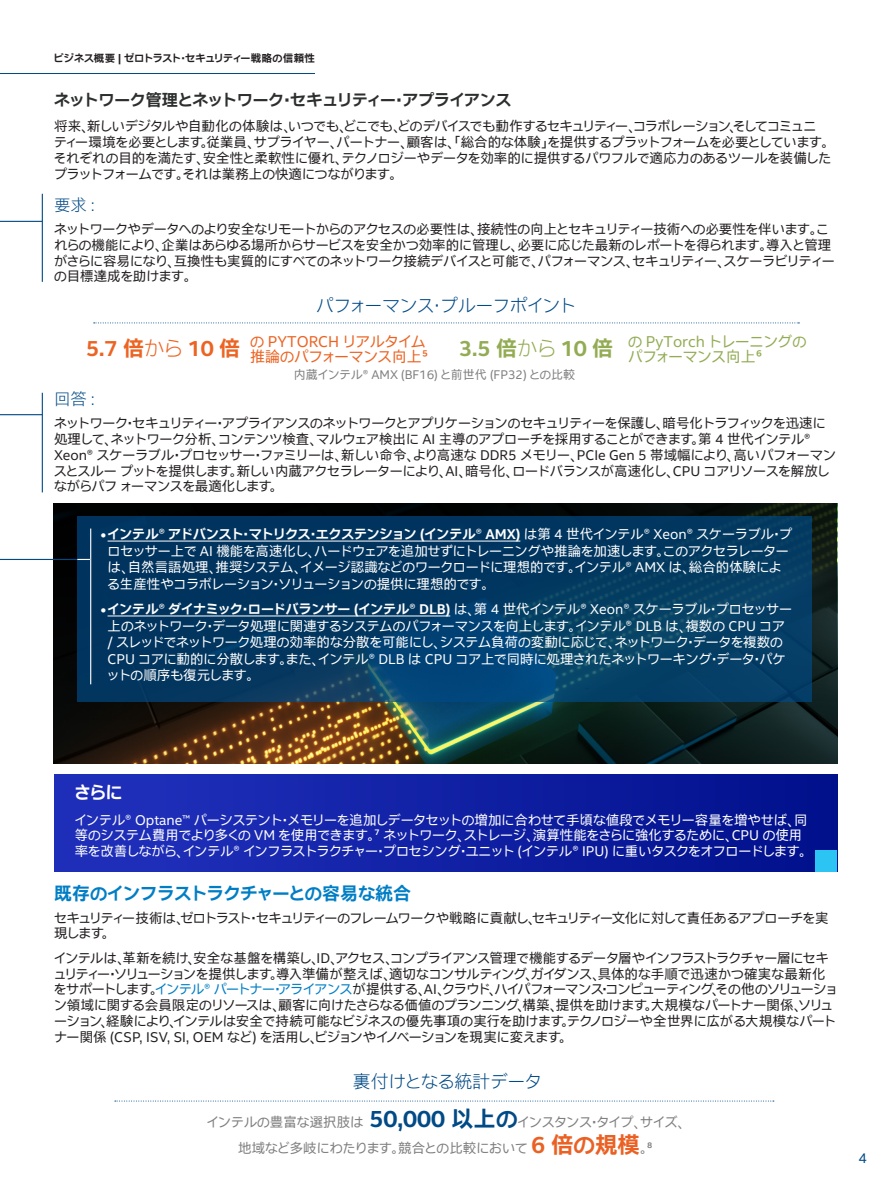
<style>
.page{position:relative;width:891px;height:1188px;background:#fff}
.page>*{position:absolute;margin:0;border:0;box-sizing:border-box;transform-origin:0 0}
.t1{font:700 21px "Intel Clear Jpn Prop";color:#93ac54}
.t2{font:700 21px "Intel Clear Jpn Prop";color:#ec6423}
.t3{font:300 18px "Intel Clear Jpn Prop";color:#004a86}
.CopyHeaderBlue{font:700 18px "Intel Clear Jpn Prop";color:#007ec5}
.CopyHeaderBlue-2{font:700 18px "Intel Clear Jpn Prop";color:#fff}
.MainCopy___Caption{font:700 16.5px "Intel Clear Jpn Prop";color:#2d2f2e}
.Copy_header_level_2{font:300 16.5px "Intel Clear Jpn Prop";color:#004a86}
.t4{font:15px "Intel Clear Jpn Prop";color:#ec6423}
.t5{font:15px "Intel Clear Jpn Prop";color:#93ac54}
.MainCopy___Caption-2{font:13.5px/15.8px "Intel Clear Jpn Prop";color:#231f20}
.CopyHeaderBlue-3{font:13.5px/16.5px "Intel Clear Jpn Prop";color:#fff}
.Copy_header_level_2-2{font:13.5px/15.8px "Intel Clear Jpn Prop";color:#231f20}
.t6{font:13.5px/25.5px "Intel Clear Jpn Prop";color:#808080;text-align:center}
.t7{font:13.5px "Intel Clear Jpn Prop";color:#004a86}
.t8{font:12px "Intel Clear Jpn Prop";color:#808080}
.Table_of_Contents{font:700 10.5px "Intel Clear Jpn Prop";letter-spacing:-.005em;color:#231f20}
.s1{font-weight:300}
.s2{font-weight:700}
.s3{color:#007ec5}
.s4{font-weight:700;font-size:22.5px;color:#004a86}
.s5{font-weight:700;font-size:22.5px;color:#ea6123}
</style>
<div class="page">
<svg style="left:53px;top:503px;width:784px;height:258px;background:#23261c"></svg>
<hr style="left:0;top:414px;width:42px;height:1px;background:#004a86">
<hr style="left:42px;top:393px;width:1px;height:99px;background:#004a86">
<div style="left:55px;top:774px;width:782px;height:98px;background:linear-gradient(to right,#2131bd,#01108b)"></div>
<div style="left:815px;top:850px;width:22px;height:22px;background:#2bc4f3"></div>
<svg style="left:115px;top:1101px;width:659px;height:1px"></svg>
<svg style="left:77px;top:516px;width:735px;height:186px;background:#033b63"></svg>
<hr style="left:90px;top:529px;width:1px;height:155px;background:#fff">
<hr style="left:0;top:559px;width:90px;height:1px;background:#004a86">
<svg style="left:77px;top:559px;width:13px;height:1px"></svg>
<hr style="left:108px;top:541px;width:412px;height:1px;background:#fff">
<hr style="left:108px;top:616px;width:342px;height:1px;background:#fff">
<hr style="left:0;top:221px;width:42px;height:1px;background:#004a86">
<hr style="left:42px;top:194px;width:1px;height:88px;background:#004a86">
<svg style="left:94px;top:323px;width:705px;height:1px"></svg>
<hr style="left:0;top:73px;width:350px;height:1px;background:#004a86">
<div style="left:315px;top:51px;width:38px;height:25px;background:#fff"></div>
<p class="Table_of_Contents" style="left:54px;top:51px;width:263px">ビジネス概要 | ゼロトラスト・セキュリティー戦略の信頼性</p>
<p class="MainCopy___Caption" style="left:54px;top:89px;width:459px">ネットワーク管理とネットワーク・セキュリティー・アプライアンス</p>
<p class="MainCopy___Caption-2" style="left:54px;top:118px;width:779px">将来、新しいデジタルや自動化の体験は、いつでも、どこでも、どのデバイスでも動作するセキュリティー、コラボレーション、そしてコミュニティー環境を必要とします。従業員、サプライヤー、パートナー、顧客は、「総合的な体験」を提供するプラットフォームを必要としています。それぞれの目的を満たす、安全性と柔軟性に優れ、テクノロジーやデータを効率的に提供するパワフルで適応力のあるツールを装備したプラットフォームです。それは業務上の快適につながります。</p>
<p class="Copy_header_level_2" style="left:54px;top:194px;width:42px">要求 :</p>
<p class="Copy_header_level_2-2" style="left:54px;top:222px;width:782px">ネットワークやデータへのより安全なリモートからのアクセスの必要性は、接続性の向上とセキュリティー技術への必要性を伴います。これらの機能により、企業はあらゆる場所からサービスを安全かつ効率的に管理し、必要に応じた最新のレポートを得られます。導入と管理がさらに容易になり、互換性も実質的にすべてのネットワーク接続デバイスと可能で、パフォーマンス、セキュリティー、スケーラビリティーの目標達成を助けます。</p>
<p class="t3" style="left:316px;top:294px;width:261px">パフォーマンス・プルーフポイント</p>
<p class="t4" style="left:250px;top:332px;width:177px">の PYTORCH リアルタイム</p>
<p class="t2" style="left:86px;top:333px;width:156px">5.7 倍<span class="s1">から</span> 10 倍</p>
<p class="t4" style="left:250px;top:347px;width:180px">推論のパフォーマンス向上⁵</p>
<p class="t5" style="left:628px;top:332px;width:180px">の PyTorch トレーニングの</p>
<p class="t1" style="left:459px;top:333px;width:156px">3.5 倍<span class="s1">から</span> 10 倍</p>
<p class="t5" style="left:628px;top:347px;width:136px">パフォーマンス向上⁶</p>
<p class="t8" style="left:294px;top:367px;width:283px">内蔵インテル® AMX (BF16) と前世代 (FP32) との比較</p>
<p class="Copy_header_level_2" style="left:54px;top:389px;width:42px">回答 :</p>
<p class="Copy_header_level_2-2" style="left:54px;top:416px;width:783px">ネットワーク・セキュリティー・アプライアンスのネットワークとアプリケーションのセキュリティーを保護し、暗号化トラフィックを迅速に処理して、ネットワーク分析、コンテンツ検査、マルウェア検出に AI 主導のアプローチを採用することができます。第 4 世代インテル® Xeon® スケーラブル・プロセッサー・ファミリーは、新しい命令、より高速な DDR5 メモリー、PCIe Gen 5 帯域幅により、高いパフォーマンスとスルー プットを提供します。新しい内蔵アクセラレーターにより、AI、暗号化、ロードバランスが高速化し、CPU コアリソースを解放しながらパフ ォーマンスを最適化します。</p>
<p class="CopyHeaderBlue-3" style="left:108px;top:526px;width:686px;text-indent:-7px"><span class="s2">•インテル® アドバンスト・マトリクス・エクステンション (インテル® AMX)</span> は第 4 世代インテル® Xeon® スケーラブル・プロセッサー上で AI 機能を高速化し、ハードウェアを追加せずにトレーニングや推論を加速します。このアクセラレーターは、自然言語処理、推奨システム、イメージ認識などのワークロードに理想的です。インテル® AMX は、総合的体験による生産性やコラボレーション・ソリューションの提供に理想的です。</p>
<p class="CopyHeaderBlue-3" style="left:108px;top:601px;width:686px;text-indent:-7px"><span class="s2">•インテル® ダイナミック・ロードバランサー (インテル® DLB)</span> は、第 4 世代インテル® Xeon® スケーラブル・プロセッサー上のネットワーク・データ処理に関連するシステムのパフォーマンスを向上します。インテル® DLB は、複数の CPU コア/ スレッドでネットワーク処理の効率的な分散を可能にし、システム負荷の変動に応じて、ネットワーク・データを複数のCPU コアに動的に分散します。また、インテル® DLB は CPU コア上で同時に処理されたネットワーキング・データ・パケットの順序も復元します。</p>
<p class="CopyHeaderBlue-2" style="left:75px;top:780px;width:49px">さらに</p>
<p class="CopyHeaderBlue-3" style="left:75px;top:812px;width:734px;line-height:15.8px">インテル® Optane™ パーシステント・メモリーを追加しデータセットの増加に合わせて手頃な値段でメモリー容量を増やせば、同等のシステム費用でより多くの VM を使用できます。⁷ ネットワーク、ストレージ、演算性能をさらに強化するために、CPU の使用率を改善しながら、インテル® インフラストラクチャー・プロセシング・ユニット (インテル® IPU) に重いタスクをオフロードします。</p>
<p class="CopyHeaderBlue" style="left:54px;top:881px;width:359px">既存のインフラストラクチャーとの容易な統合</p>
<p class="MainCopy___Caption-2" style="left:54px;top:910px;width:776px">セキュリティー技術は、ゼロトラスト・セキュリティーのフレームワークや戦略に貢献し、セキュリティー文化に対して責任あるアプローチを実現します。</p>
<p class="MainCopy___Caption-2" style="left:54px;top:951px;width:785px">インテルは、革新を続け、安全な基盤を構築し、ID、アクセス、コンプライアンス管理で機能するデータ層やインフラストラクチャー層にセキュリティー・ソリューションを提供します。導入準備が整えば、適切なコンサルティング、ガイダンス、具体的な手順で迅速かつ確実な最新化をサポートします。<span class="s3">インテル® パートナー・アライアンス</span>が提供する、AI、クラウド、ハイパフォーマンス・コンピューティング、その他のソリューション領域に関する会員限定のリソースは、顧客に向けたさらなる価値のプランニング、構築、提供を助けます。大規模なパートナー関係、ソリューション、経験により、インテルは安全で持続可能なビジネスの優先事項の実行を助けます。テクノロジーや全世界に広がる大規模なパートナー関係 (CSP, ISV, SI, OEM など) を活用し、ビジョンやイノベーションを現実に変えます。</p>
<p class="t3" style="left:353px;top:1071px;width:190px">裏付けとなる統計データ</p>
<p class="t6" style="left:207px;top:1110px;width:479px">インテルの豊富な選択肢は <span class="s4">50,000 以上の</span>インスタンス・タイプ、サイズ、地域など多岐にわたります。競合との比較において <span class="s5">6 倍の規模</span>。⁸</p>
<p class="t7" style="left:858px;top:1150px;width:10px">4</p>
</div>
